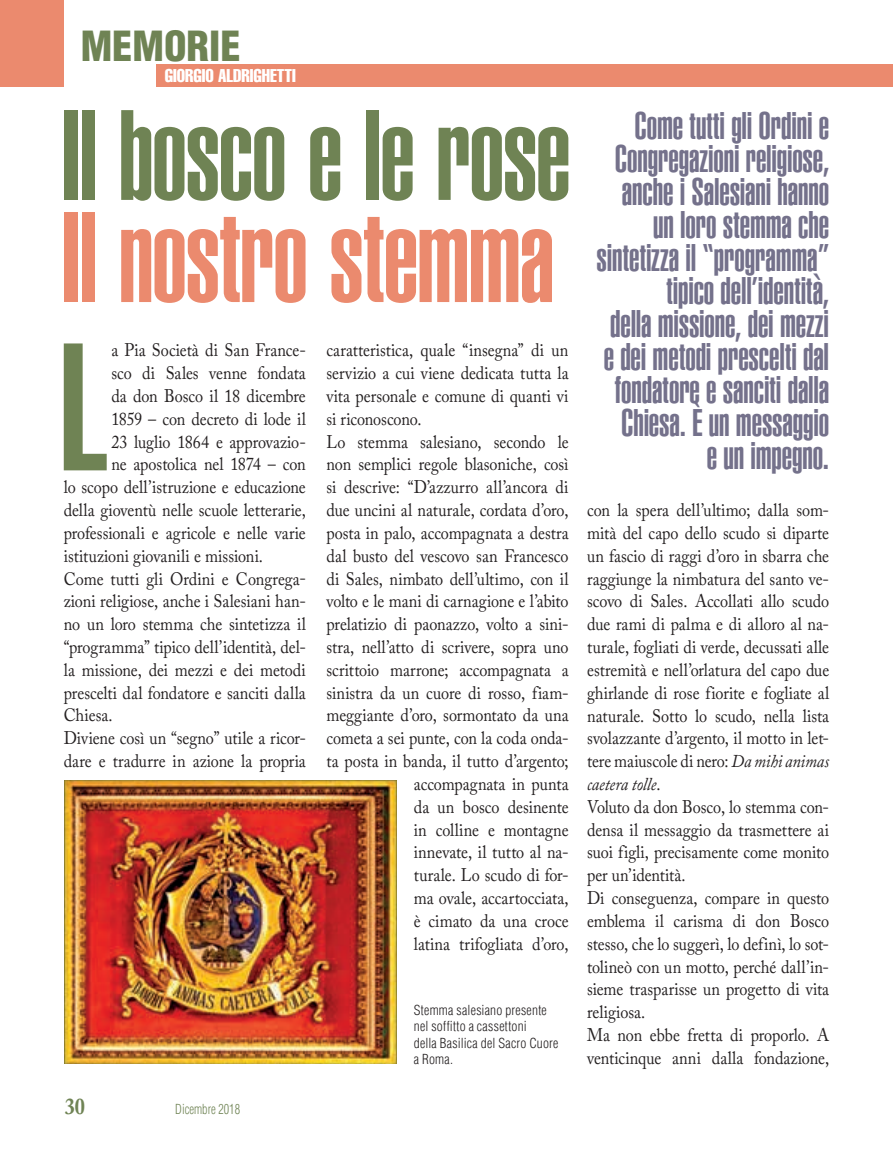
<style>
.page{position:relative;width:893px;height:1149px;background:#fff}
.page>*{position:absolute;margin:0;border:0;box-sizing:border-box;transform-origin:0 0}
.t1{font:900 extra-condensed 178.05px "Helvetica";color:#6f8354}
.t2{font:900 extra-condensed 126px "Helvetica";letter-spacing:-.015em;color:#6f8354}
.t3{font:900 extra-condensed 126px "Helvetica";letter-spacing:-.015em;color:#eb8a6e}
.t4{font:900 condensed 40.5px "Helvetica";color:#6f8354}
.t5{font:900 extra-condensed 37.5px/33px "Helvetica";letter-spacing:-.005em;color:#74718b;text-align:right}
.t6{font:700 22.5px "Adobe Caslon Pro";color:#6f8354;scale:.9 1}
.t7{font:18px/22.8px "Adobe Caslon Pro";letter-spacing:-.005em;color:#231f20;scale:.9 1}
.t8{font:extra-condensed 18px "Helvetica";color:#fff}
.t9{font:300 condensed 13.5px/16.2px "Helvetica";letter-spacing:.015em;color:#231f20}
.t10{font:300 condensed 13.5px "Helvetica";color:#6f8354;scale:.9 1}
.s1{font-style:italic}
</style>
<div class="page">
<div style="left:0;top:0;width:64px;height:86px;background:#eb8a6e"></div>
<div style="left:156px;top:64px;width:737px;height:22px;background:#eb8a6e"></div>
<img style="left:64px;top:780px;width:333px;height:283px">
<h3 class="t4" style="left:81px;top:20px;width:161px">MEMORIE</h3>
<p class="t8" style="left:165px;top:64px;width:133px">GIORGIO ALDRIGHETTI</p>
<h2 class="t2" style="left:61px;top:83px;width:512px">Il bosco e le rose</h2>
<h2 class="t3" style="left:61px;top:185px;width:495px">Il nostro stemma</h2>
<h1 class="t1" style="left:58px;top:305px;width:51px">L</h1>
<p class="t7" style="left:111px;top:338px;width:218px">a Pia Società di San France-</p>
<p class="t7" style="left:111px;top:361px;width:218px">sco di Sales venne fondata</p>
<p class="t7" style="left:111px;top:384px;width:218px">da don Bosco il 18 dicembre</p>
<p class="t7" style="left:111px;top:407px;width:218px">1859 – con decreto di lode il</p>
<p class="t7" style="left:111px;top:430px;width:218px">23 luglio 1864 e approvazio-</p>
<p class="t7" style="left:111px;top:452px;width:218px">ne apostolica nel 1874 – con</p>
<p class="t7" style="left:64px;top:475px;width:270px">lo scopo dell’istruzione e educazione</p>
<p class="t7" style="left:64px;top:498px;width:271px">della gioventù nelle scuole letterarie,</p>
<p class="t7" style="left:64px;top:521px;width:270px">professionali e agricole e nelle varie</p>
<p class="t7" style="left:64px;top:544px;width:223px">istituzioni giovanili e missioni.</p>
<p class="t7" style="left:64px;top:566px;width:270px">Come tutti gli Ordini e Congrega-</p>
<p class="t7" style="left:64px;top:589px;width:270px">zioni religiose, anche i Salesiani han-</p>
<p class="t7" style="left:64px;top:612px;width:270px">no un loro stemma che sintetizza il</p>
<p class="t7" style="left:64px;top:635px;width:270px">“programma” tipico dell’identità, del-</p>
<p class="t7" style="left:64px;top:658px;width:270px">la missione, dei mezzi e dei metodi</p>
<p class="t7" style="left:64px;top:680px;width:270px">prescelti dal fondatore e sanciti dalla</p>
<p class="t7" style="left:64px;top:703px;width:56px">Chiesa.</p>
<p class="t7" style="left:64px;top:726px;width:270px">Diviene così un “segno” utile a ricor-</p>
<p class="t7" style="left:64px;top:749px;width:271px">dare e tradurre in azione la propria</p>
<p class="t6" style="left:65px;top:1092px;width:24px">30</p>
<p class="t10" style="left:175px;top:1100px;width:73px">Dicembre 2018</p>
<p class="t7" style="left:326px;top:338px;width:270px">caratteristica, quale “insegna” di un</p>
<p class="t7" style="left:326px;top:361px;width:270px">servizio a cui viene dedicata tutta la</p>
<p class="t7" style="left:326px;top:384px;width:270px">vita personale e comune di quanti vi</p>
<p class="t7" style="left:326px;top:407px;width:107px">si riconoscono.</p>
<p class="t7" style="left:326px;top:430px;width:270px">Lo stemma salesiano, secondo le</p>
<p class="t7" style="left:326px;top:452px;width:270px">non semplici regole blasoniche, così</p>
<p class="t7" style="left:326px;top:475px;width:270px">si descrive: “D’azzurro all’ancora di</p>
<p class="t7" style="left:326px;top:498px;width:270px">due uncini al naturale, cordata d’oro,</p>
<p class="t7" style="left:326px;top:521px;width:271px">posta in palo, accompagnata a destra</p>
<p class="t7" style="left:326px;top:544px;width:271px">dal busto del vescovo san Francesco</p>
<p class="t7" style="left:326px;top:566px;width:270px">di Sales, nimbato dell’ultimo, con il</p>
<p class="t7" style="left:326px;top:589px;width:270px">volto e le mani di carnagione e l’abito</p>
<p class="t7" style="left:326px;top:612px;width:270px">prelatizio di paonazzo, volto a sini-</p>
<p class="t7" style="left:326px;top:635px;width:270px">stra, nell’atto di scrivere, sopra uno</p>
<p class="t7" style="left:326px;top:658px;width:270px">scrittoio marrone; accompagnata a</p>
<p class="t7" style="left:326px;top:680px;width:270px">sinistra da un cuore di rosso, fiam-</p>
<p class="t7" style="left:326px;top:703px;width:270px">meggiante d’oro, sormontato da una</p>
<p class="t7" style="left:326px;top:726px;width:270px">cometa a sei punte, con la coda onda-</p>
<p class="t7" style="left:326px;top:749px;width:270px">ta posta in banda, il tutto d’argento;</p>
<p class="t7" style="left:414px;top:772px;width:173px">accompagnata in punta</p>
<p class="t7" style="left:414px;top:794px;width:173px">da un bosco desinente</p>
<p class="t7" style="left:414px;top:817px;width:173px">in colline e montagne</p>
<p class="t7" style="left:414px;top:840px;width:173px">innevate, il tutto al na-</p>
<p class="t7" style="left:414px;top:863px;width:173px">turale. Lo scudo di for-</p>
<p class="t7" style="left:414px;top:886px;width:173px">ma ovale, accartocciata,</p>
<p class="t7" style="left:414px;top:908px;width:173px">è cimato da una croce</p>
<p class="t7" style="left:414px;top:931px;width:173px">latina trifogliata d’oro,</p>
<p class="t9" style="left:414px;top:1001px;width:146px">Stemma salesiano presente nel soffitto a cassettoni<br>della Basilica del Sacro Cuore a Roma.</p>
<p class="t5" style="left:597px;top:110px;width:234px">Come tutti gli Ordini e<br>Congregazioni religiose, anche i Salesiani hanno un loro stemma che sintetizza il “programma” tipico dell’identità,<br>della missione, dei mezzi e dei metodi prescelti dal fondatore e sanciti dalla<br>Chiesa. È un messaggio<br>e un impegno.</p>
<p class="t7" style="left:587px;top:498px;width:271px">con la spera dell’ultimo; dalla som&shy;mità del capo dello scudo si diparte un fascio di raggi d’oro in sbarra che raggiunge la nimbatura del santo ve&shy;scovo di Sales. Accollati allo scudo due rami di palma e di alloro al na&shy;turale, fogliati di verde, decussati alle estremità e nell’orlatura del capo due ghirlande di rose fiorite e fogliate al naturale. Sotto lo scudo, nella lista svolazzante d’argento, il motto in let&shy;tere maiuscole di nero: <span class="s1">Da mihi animas caetera tolle</span>.<br>Voluto da don Bosco, lo stemma con&shy;densa il messaggio da trasmettere ai suoi figli, precisamente come monito per un’identità.<br>Di conseguenza, compare in questo emblema il carisma di don Bosco stesso, che lo suggerì, lo definì, lo sot&shy;tolineò con un motto, perché dall’in&shy;sieme trasparisse un progetto di vita religiosa.<br>Ma non ebbe fretta di proporlo. A venticinque anni dalla fondazione,</p>
</div>
